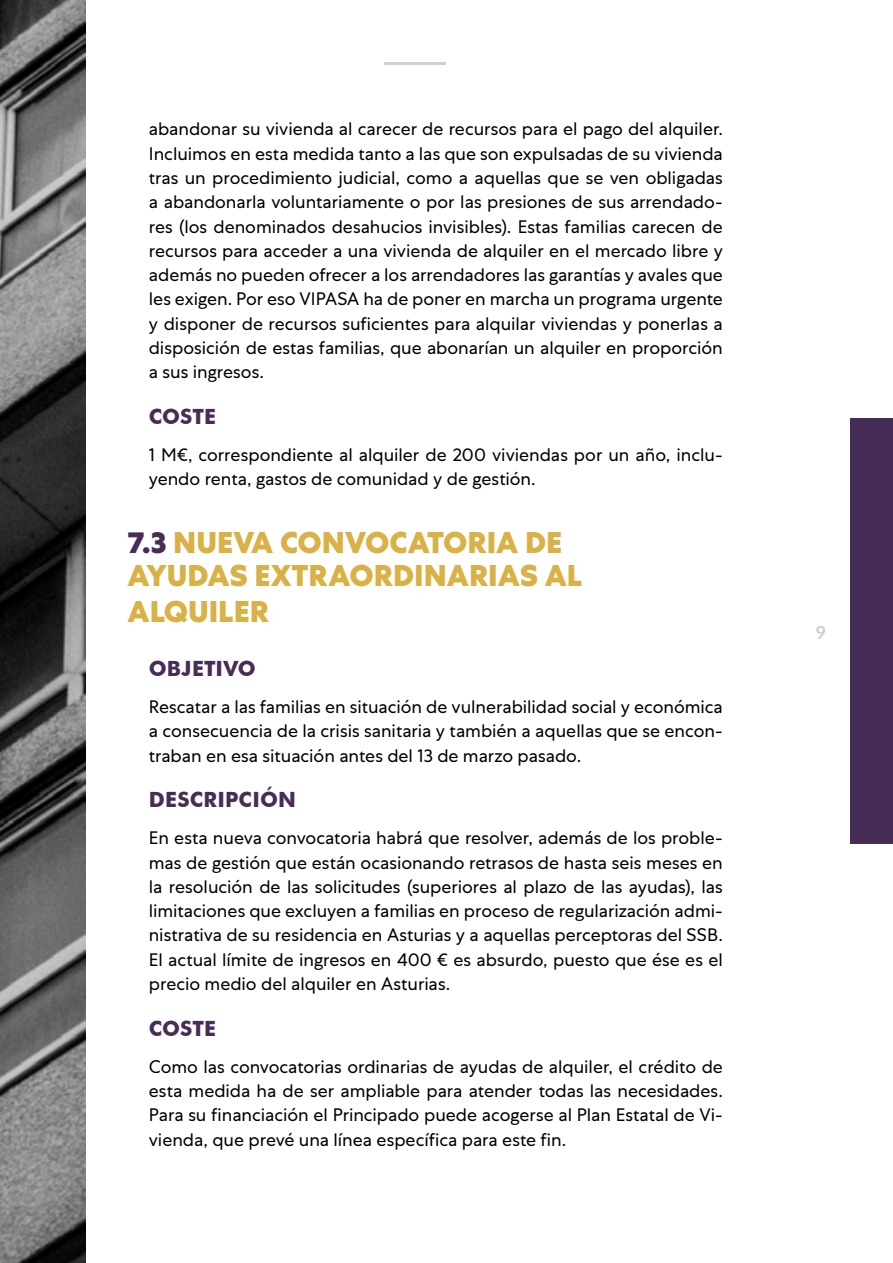
<style>
.page{position:relative;width:893px;height:1263px;background:#fff}
.page>*{position:absolute;margin:0;border:0;box-sizing:border-box;transform-origin:0 0}
.t1{font:800 30px/33.3px "Centra No 1";color:#d9b146}
.t2{font:700 21px "Futura BT";letter-spacing:.01em;color:#472d56}
.t3{font:18px/24.3px "Centra No 1";letter-spacing:-.005em;color:#000;text-align:justify}
.t4{font:700 18px "Aleo";color:#d0d0d0}
.s1{color:#472d56}
</style>
<div class="page">
<hr style="left:384px;top:62px;width:61px;height:3px;background:#d0d0d0">
<div style="left:850px;top:419px;width:43px;height:425px;background:#472d56"></div>
<img style="left:0;top:0;width:85px;height:1263px">
<p class="t3" style="left:149px;top:117px;width:576px">abandonar su vivienda al carecer de recursos para el pago del alquiler.<br>Incluimos en esta medida tanto a las que son expulsadas de su vivienda tras un procedimiento judicial, como a aquellas que se ven obligadas a abandonarla voluntariamente o por las presiones de sus arrendado&shy;res (los denominados desahucios invisibles). Estas familias carecen de recursos para acceder a una vivienda de alquiler en el mercado libre y además no pueden ofrecer a los arrendadores las garantías y avales que les exigen. Por eso VIPASA ha de poner en marcha un programa urgente y disponer de recursos suficientes para alquilar viviendas y ponerlas a disposición de estas familias, que abonarían un alquiler en proporción a sus ingresos.</p>
<p class="t2" style="left:149px;top:404px;width:69px">COSTE</p>
<p class="t3" style="left:149px;top:442px;width:576px">1 M€, correspondiente al alquiler de 200 viviendas por un año, inclu&shy;yendo renta, gastos de comunidad y de gestión.</p>
<h1 class="t1" style="left:128px;top:526px;width:456px"><span class="s1">7.3</span> NUEVA CONVOCATORIA DE<br>AYUDAS EXTRAORDINARIAS AL</h1>
<h1 class="t1" style="left:128px;top:596px;width:143px">ALQUILER</h1>
<p class="t2" style="left:149px;top:656px;width:109px">OBJETIVO</p>
<p class="t3" style="left:149px;top:695px;width:576px">Rescatar a las familias en situación de vulnerabilidad social y económica a consecuencia de la crisis sanitaria y también a aquellas que se encon&shy;traban en esa situación antes del 13 de marzo pasado.</p>
<p class="t2" style="left:149px;top:787px;width:149px">DESCRIPCIÓN</p>
<p class="t3" style="left:149px;top:826px;width:576px">En esta nueva convocatoria habrá que resolver, además de los proble&shy;mas de gestión que están ocasionando retrasos de hasta seis meses en la resolución de las solicitudes (superiores al plazo de las ayudas), las limitaciones que excluyen a familias en proceso de regularización admi&shy;nistrativa de su residencia en Asturias y a aquellas perceptoras del SSB.<br>El actual límite de ingresos en 400 € es absurdo, puesto que ése es el precio medio del alquiler en Asturias.</p>
<p class="t2" style="left:149px;top:1015px;width:69px">COSTE</p>
<p class="t3" style="left:149px;top:1054px;width:576px">Como las convocatorias ordinarias de ayudas de alquiler, el crédito de esta medida ha de ser ampliable para atender todas las necesidades.<br>Para su financiación el Principado puede acogerse al Plan Estatal de Vi&shy;vienda, que prevé una línea específica para este fin.</p>
<p class="t4" style="left:816px;top:622px;width:11px">9</p>
</div>
